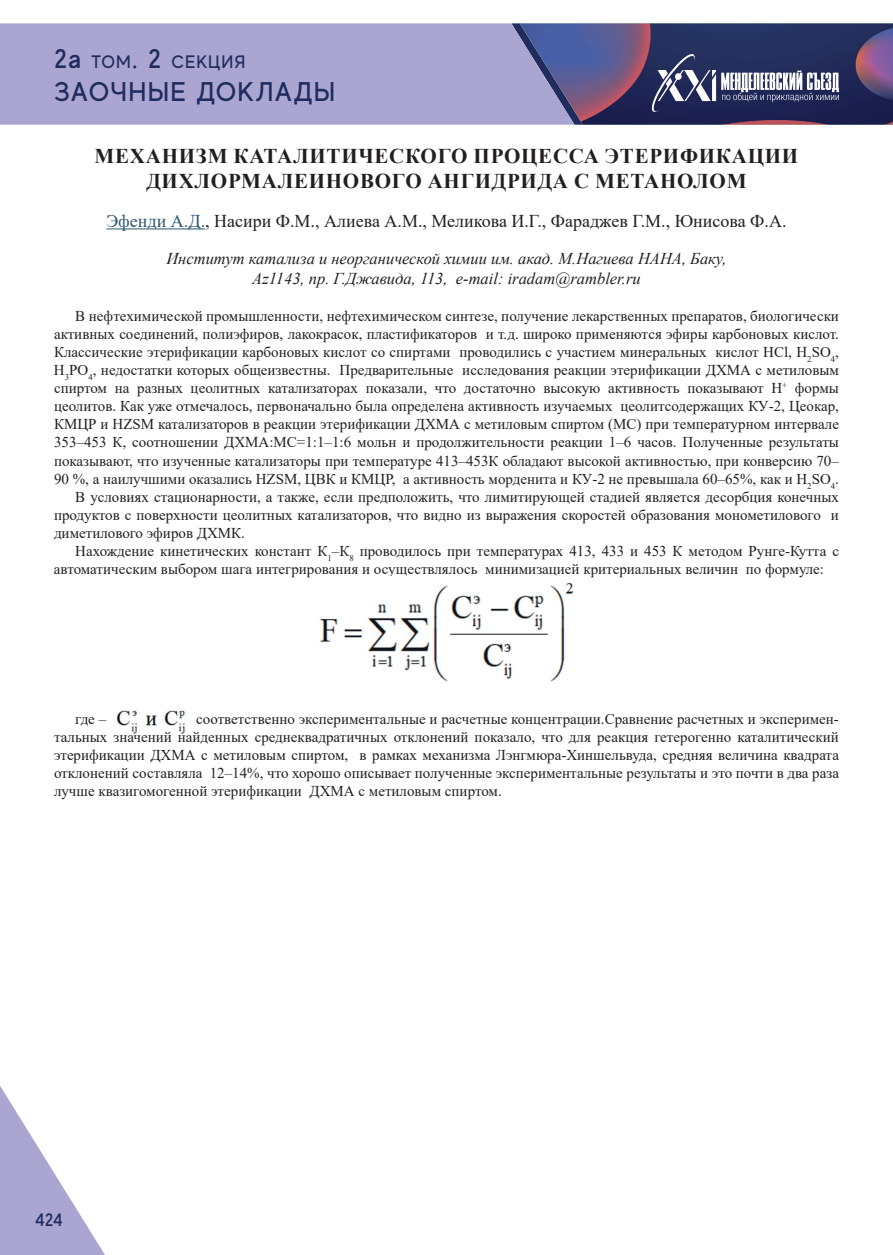
<style>
.page{position:relative;width:893px;height:1255px;background:#fff}
.page>*{position:absolute;margin:0;border:0;box-sizing:border-box;transform-origin:0 0}
.t1{font:500 27px "MADE Evolve Sans";letter-spacing:.05em;color:#1f2c5d}
.t2{font:700 21px/25.2px "Times New Roman";letter-spacing:.035em;color:#231f20;text-align:center}
.t3{font:18px "Times New Roman";color:#231f20}
.t4{font:500 18px "MADE Evolve Sans";letter-spacing:.05em;color:#1f2c5d}
.t5{font:italic 16.5px/19.8px "Times New Roman";color:#231f20;text-align:center}
.t6{font:15px/18px "Times New Roman";color:#231f20;text-align:justify}
.s1{font-size:27px}
.s2{color:#2e576f}
</style>
<div class="page">
<div style="left:0;top:23px;width:511px;height:102px;background:#aaa6d1"></div>
<svg style="left:0;top:1086px;width:105px;height:168px"></svg>
<svg style="left:511px;top:23px;width:382px;height:102px;background:#51507b"></svg>
<img style="left:116px;top:710px;width:69px;height:24px">
<hr style="left:106px;top:228px;width:99px;height:1px;background:#2e576f">
<img style="left:319px;top:582px;width:255px;height:100px">
<p class="t4" style="left:54px;top:51px;width:193px"><span class="s1">2а</span> ТОМ<span class="s1">. 2</span> СЕКЦИЯ</p>
<h1 class="t1" style="left:54px;top:74px;width:283px">ЗАОЧНЫЕ ДОКЛАДЫ</h1>
<h2 class="t2" style="left:95px;top:143px;width:705px">МЕХАНИЗМ КАТАЛИТИЧЕСКОГО ПРОЦЕССА ЭТЕРИФИКАЦИИ<br>ДИХЛОРМАЛЕИНОВОГО АНГИДРИДА С МЕТАНОЛОМ</h2>
<p class="t3" style="left:106px;top:208px;width:682px"><span class="s2">Эфенди А.Д.</span>, Насири Ф.М., Алиева А.М., Меликова И.Г., Фараджев Г.М., Юнисова Ф.А.</p>
<p class="t5" style="left:166px;top:248px;width:562px">Институт катализа и неорганической химии им. акад. М.Нагиева НАНА, Баку,<br>Az1143, пр. Г.Джавида, 113, e-mail: iradam@rambler.ru</p>
<p class="t6" style="left:75px;top:307px;width:765px">В нефтехимической промышленности, нефтехимическом синтезе, получение лекарственных препаратов, биологически</p>
<p class="t6" style="left:54px;top:325px;width:786px">активных соединений, полиэфиров, лакокрасок, пластификаторов и т.д. широко применяются эфиры карбоновых кислот.</p>
<p class="t6" style="left:54px;top:343px;width:786px">Классические этерификации карбоновых кислот со спиртами проводились с участием минеральных кислот HCl, H<sub>2</sub>SO<sub>4</sub>,</p>
<p class="t6" style="left:54px;top:361px;width:786px">H<sub>3</sub>PO<sub>4</sub>, недостатки которых общеизвестны. Предварительные исследования реакции этерификации ДХМА с метиловым</p>
<p class="t6" style="left:54px;top:379px;width:786px">спиртом на разных цеолитных катализаторах показали, что достаточно высокую активность показывают Н<sup>+</sup> формы</p>
<p class="t6" style="left:54px;top:397px;width:786px">цеолитов. Как уже отмечалось, первоначально была определена активность изучаемых цеолитсодержащих КУ-2, Цеокар,</p>
<p class="t6" style="left:54px;top:415px;width:786px">КМЦР и HZSM катализаторов в реакции этерификации ДХМА с метиловым спиртом (МС) при температурном интервале</p>
<p class="t6" style="left:54px;top:433px;width:786px">353–453 К, соотношении ДХМА:МС=1:1–1:6 мольн и продолжительности реакции 1–6 часов. Полученные результаты</p>
<p class="t6" style="left:54px;top:451px;width:786px">показывают, что изученные катализаторы при температуре 413–453К обладают высокой активностью, при конверсию 70–</p>
<p class="t6" style="left:54px;top:469px;width:786px">90 %, а наилучшими оказались HZSM, ЦВК и КМЦР, а активность морденита и КУ-2 не превышала 60–65%, как и H<sub>2</sub>SO<sub>4</sub>.</p>
<p class="t6" style="left:75px;top:487px;width:765px">В условиях стационарности, а также, если предположить, что лимитирующей стадией является десорбция конечных</p>
<p class="t6" style="left:54px;top:505px;width:786px">продуктов с поверхности цеолитных катализаторов, что видно из выражения скоростей образования монометилового и</p>
<p class="t6" style="left:54px;top:523px;width:192px">диметилового эфиров ДХМК.</p>
<p class="t6" style="left:75px;top:541px;width:765px">Нахождение кинетических констант К<sub>1</sub>–К<sub>8</sub> проводилось при температурах 413, 433 и 453 К методом Рунге-Кутта с</p>
<p class="t6" style="left:54px;top:559px;width:772px">автоматическим выбором шага интегрирования и осуществлялось минимизацией критериальных величин по формуле:</p>
<p class="t6" style="left:54px;top:709px;width:786px;text-indent:142px">соответственно экспериментальные и расчетные концентрации.Сравнение расчетных и эксперимен&shy;тальных значений найденных среднеквадратичных отклонений показало, что для реакция гетерогенно каталитический этерификации ДХМА с метиловым спиртом, в рамках механизма Лэнгмюра-Хиншельвуда, средняя величина квадрата отклонений составляла 12–14%, что хорошо описывает полученные экспериментальные результаты и это почти в два раза лучше квазигомогенной этерификации ДХМА с метиловым спиртом.</p>
<p class="t6" style="left:75px;top:709px;width:32px">где –</p>
<p class="t4" style="left:35px;top:1208px;width:29px">424</p>
</div>
